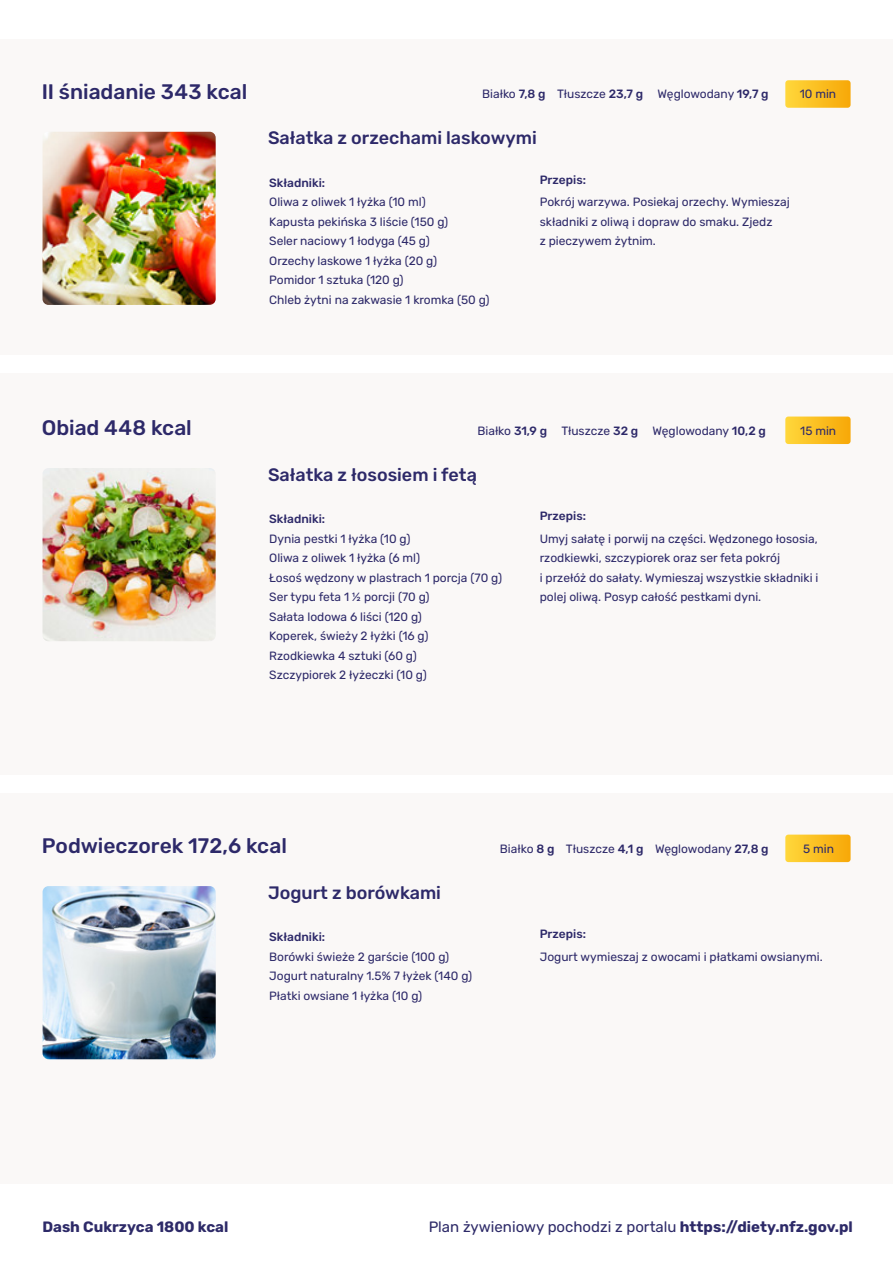
<style>
.page{position:relative;width:893px;height:1263px;background:#fff}
.page>*{position:absolute;margin:0;border:0;box-sizing:border-box;transform-origin:0 0}
.t1{font:500 21px "Rubik";color:#2d2969}
.t2{font:500 18px "Rubik";color:#2d2969}
.t3{font:15px "Rubik";color:#2d2a68}
.t4{font:700 15px "Rubik";color:#2d2a68}
.t5{font:12px/19.5px "Rubik";color:#2d2969}
.t6{font:500 12px "Rubik";color:#2d2969}
.s1{font-weight:500}
.s2{font-weight:700}
</style>
<div class="page">
<div style="left:0;top:793px;width:893px;height:391px;background:#faf8f7"></div>
<img style="left:43px;top:886px;width:173px;height:173px">
<svg style="left:785px;top:835px;width:66px;height:27px"></svg>
<div style="left:0;top:373px;width:893px;height:401px;background:#faf8f7"></div>
<img style="left:42px;top:468px;width:174px;height:173px">
<svg style="left:785px;top:416px;width:66px;height:28px"></svg>
<div style="left:0;top:39px;width:893px;height:315px;background:#faf8f7"></div>
<img style="left:42px;top:132px;width:174px;height:173px">
<svg style="left:785px;top:80px;width:66px;height:28px"></svg>
<h1 class="t1" style="left:42px;top:79px;width:207px">II śniadanie 343 kcal</h1>
<p class="t5" style="left:482px;top:85px;width:288px">Białko <span class="s1">7,8 g</span> Tłuszcze <span class="s1">23,7 g</span> Węglowodany <span class="s1">19,7 g</span></p>
<p class="t5" style="left:800px;top:85px;width:38px">10 min</p>
<h2 class="t2" style="left:268px;top:128px;width:270px">Sałatka z orzechami laskowymi</h2>
<p class="t6" style="left:269px;top:176px;width:57px">Składniki:</p>
<p class="t5" style="left:269px;top:193px;width:222px">Oliwa z oliwek 1 łyżka (10 ml)<br>Kapusta pekińska 3 liście (150 g)<br>Seler naciowy 1 łodyga (45 g)<br>Orzechy laskowe 1 łyżka (20 g)<br>Pomidor 1 sztuka (120 g)<br>Chleb żytni na zakwasie 1 kromka (50 g)</p>
<p class="t6" style="left:540px;top:173px;width:48px">Przepis:</p>
<p class="t5" style="left:540px;top:193px;width:252px">Pokrój warzywa. Posiekaj orzechy. Wymieszaj składniki z oliwą i dopraw do smaku. Zjedz<br>z pieczywem żytnim.</p>
<h1 class="t1" style="left:42px;top:416px;width:152px">Obiad 448 kcal</h1>
<p class="t5" style="left:477px;top:421px;width:290px">Białko <span class="s1">31,9 g</span> Tłuszcze <span class="s1">32 g</span> Węglowodany <span class="s1">10,2 g</span></p>
<p class="t5" style="left:800px;top:421px;width:38px">15 min</p>
<h2 class="t2" style="left:268px;top:464px;width:210px">Sałatka z łososiem i fetą</h2>
<p class="t6" style="left:269px;top:512px;width:57px">Składniki:</p>
<p class="t5" style="left:269px;top:529px;width:234px">Dynia pestki 1 łyżka (10 g)<br>Oliwa z oliwek 1 łyżka (6 ml)<br>Łosoś wędzony w plastrach 1 porcja (70 g)<br>Ser typu feta 1 ½ porcji (70 g)<br>Sałata lodowa 6 liści (120 g)<br>Koperek, świeży 2 łyżki (16 g)<br>Rzodkiewka 4 sztuki (60 g)<br>Szczypiorek 2 łyżeczki (10 g)</p>
<p class="t6" style="left:540px;top:509px;width:48px">Przepis:</p>
<p class="t5" style="left:540px;top:529px;width:280px">Umyj sałatę i porwij na części. Wędzonego łososia, rzodkiewki, szczypiorek oraz ser feta pokrój<br>i przełóż do sałaty. Wymieszaj wszystkie składniki i polej oliwą. Posyp całość pestkami dyni.</p>
<h1 class="t1" style="left:42px;top:834px;width:247px">Podwieczorek 172,6 kcal</h1>
<h2 class="t2" style="left:268px;top:882px;width:174px">Jogurt z borówkami</h2>
<p class="t6" style="left:269px;top:930px;width:57px">Składniki:</p>
<p class="t5" style="left:269px;top:947px;width:204px">Borówki świeże 2 garście (100 g)<br>Jogurt naturalny 1.5% 7 łyżek (140 g)<br>Płatki owsiane 1 łyżka (10 g)</p>
<p class="t5" style="left:500px;top:839px;width:270px">Białko <span class="s1">8 g</span> Tłuszcze <span class="s1">4,1 g</span> Węglowodany <span class="s1">27,8 g</span></p>
<p class="t5" style="left:803px;top:839px;width:32px">5 min</p>
<p class="t6" style="left:540px;top:927px;width:48px">Przepis:</p>
<p class="t5" style="left:540px;top:947px;width:284px">Jogurt wymieszaj z owocami i płatkami owsianymi.</p>
<p class="t4" style="left:42px;top:1217px;width:187px">Dash Cukrzyca 1800 kcal</p>
<p class="t3" style="left:429px;top:1218px;width:426px">Plan żywieniowy pochodzi z portalu <span class="s2">https://diety.nfz.gov.pl</span></p>
</div>
